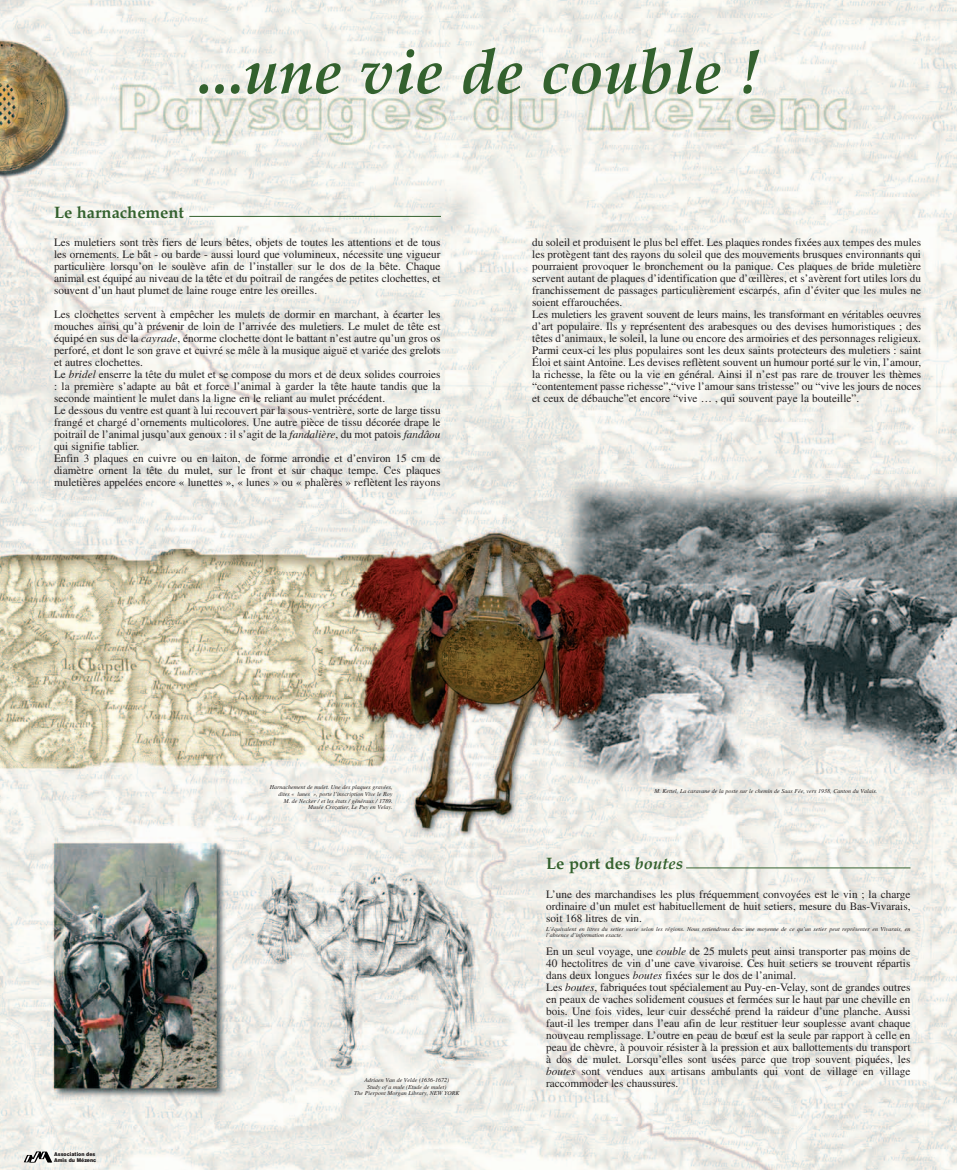
<style>
.page{position:relative;width:957px;height:1170px;background:#fff}
.page>*{position:absolute;margin:0;border:0;box-sizing:border-box;transform-origin:0 0}
.t1{font:italic 700 63px "Palatino";color:#33612e}
.t2{font:700 16.5px "Palatino";color:#33612e}
.t3{font:11.25px/12px "Times";color:#231f20}
.t4{font:italic 6px/6.8px "Times";color:#231f20}
.t5{font:900 5.25px/5.2px "Helvetica";color:#231f20;scale:.9 1}
.s1{font-style:italic}
.s2{font-style:normal}
</style>
<div class="page">
<img style="left:0;top:0;width:957px;height:1169px">
<hr style="left:189px;top:216px;width:252px;height:1px;background:#33612e">
<hr style="left:686px;top:867px;width:224px;height:1px;background:#33612e">
<svg style="left:24px;top:1151px;width:28px;height:11px"></svg>
<h1 class="t1" style="left:197px;top:34px;width:565px">...une vie de couble !</h1>
<h2 class="t2" style="left:54px;top:202px;width:132px">Le harnachement</h2>
<p class="t3" style="left:54px;top:237px;width:388px;text-align:justify">Les muletiers sont très fiers de leurs bêtes, objets de toutes les attentions et de tous les ornements. Le bât - ou barde - aussi lourd que volumineux, nécessite une vigueur particulière lorsqu’on le soulève afin de l’installer sur le dos de la bête. Chaque animal est équipé au niveau de la tête et du poitrail de rangées de petites clochettes, et souvent d’un haut plumet de laine rouge entre les oreilles.</p>
<p class="t3" style="left:54px;top:309px;width:388px">Les clochettes servent à empêcher les mulets de dormir en marchant, à écarter les mouches ainsi qu’à prévenir de loin de l’arrivée des muletiers. Le mulet de tête est équipé en sus de la <span class="s1">cayrade</span>, énorme clochette dont le battant n’est autre qu’un gros os perforé, et dont le son grave et cuivré se mêle à la musique aiguë et variée des grelots et autres clochettes.<br>Le <span class="s1">bridel</span> enserre la tête du mulet et se compose du mors et de deux solides courroies : la première s’adapte au bât et force l’animal à garder la tête haute tandis que la seconde maintient le mulet dans la ligne en le reliant au mulet précédent.<br>Le dessous du ventre est quant à lui recouvert par la sous-ventrière, sorte de large tissu frangé et chargé d’ornements multicolores. Une autre pièce de tissu décorée drape le poitrail de l’animal jusqu’aux genoux : il s’agit de la <span class="s1">fandalière</span>, du mot patois <span class="s1">fandâou </span>qui signifie tablier.<br>Enfin 3 plaques en cuivre ou en laiton, de forme arrondie et d’environ 15 cm de diamètre ornent la tête du mulet, sur le front et sur chaque tempe. Ces plaques muletières appelées encore « lunettes », « lunes » ou « phalères » reflètent les rayons</p>
<p class="t3" style="left:532px;top:237px;width:390px">du soleil et produisent le plus bel effet. Les plaques rondes fixées aux tempes des mules les protègent tant des rayons du soleil que des mouvements brusques environnants qui pourraient provoquer le bronchement ou la panique. Ces plaques de bride muletière servent autant de plaques d’identification que d’œillères, et s’avèrent fort utiles lors du franchissement de passages particulièrement escarpés, afin d’éviter que les mules ne soient effarouchées.<br>Les muletiers les gravent souvent de leurs mains, les transformant en véritables oeuvres d’art populaire. Ils y représentent des arabesques ou des devises humoristiques ; des têtes d’animaux, le soleil, la lune ou encore des armoiries et des personnages religieux.<br>Parmi ceux-ci les plus populaires sont les deux saints protecteurs des muletiers : saint Éloi et saint Antoine. Les devises reflètent souvent un humour porté sur le vin, l’amour, la richesse, la fête ou la vie en général. Ainsi il n’est pas rare de trouver les thèmes “contentement passe richesse”,“vive l’amour sans tristesse” ou “vive les jours de noces et ceux de débauche”et encore “vive … , qui souvent paye la bouteille”.</p>
<p class="t5" style="left:54px;top:1151px;width:49px">Association des<br>Amis du Mézenc</p>
<p class="t4" style="left:270px;top:784px;width:124px;text-align:right">Harnachement de mulet. Une des plaques gravées, dites « lunes », porte l’inscription Vive le Roy<br>M. de Necker / et les états / généraux / 1789.<br>Musée Crozatier, Le Puy en Velay.</p>
<p class="t4" style="left:354px;top:1076px;width:107px;text-align:center">Adriaen Van de Velde (1636-1672)<br>Study of a mule (Etude de mulet)<br>The Pierpont Morgan Library, NEW YORK</p>
<p class="t4" style="left:654px;top:788px;width:224px">M. Kettel, La caravane de la poste sur le chemin de Saas Fée, vers 1938, Canton du Valais.</p>
<h2 class="t2" style="left:546px;top:853px;width:139px">Le port des <span class="s1">boutes</span></h2>
<p class="t3" style="left:546px;top:889px;width:366px;text-align:justify">L’une des marchandises les plus fréquemment convoyées est le vin ; la charge ordinaire d’un mulet est habituellement de huit setiers, mesure du Bas-Vivarais, soit 168 litres de vin.</p>
<p class="t4" style="left:546px;top:926px;width:366px;line-height:6px">L’équivalent en litres du setier varie selon les régions. Nous retiendrons donc une moyenne de ce qu’un setier peut représenter en Vivarais, en l’absence d’information exacte<span class="s2">.</span></p>
<p class="t3" style="left:546px;top:946px;width:366px">En un seul voyage, une <span class="s1">couble</span> de 25 mulets peut ainsi transporter pas moins de 40 hectolitres de vin d’une cave vivaroise. Ces huit setiers se trouvent répartis dans deux longues <span class="s1">boutes</span> fixées sur le dos de l’animal.<br>Les <span class="s1">boutes</span>, fabriquées tout spécialement au Puy-en-Velay, sont de grandes outres en peaux de vaches solidement cousues et fermées sur le haut par une cheville en bois. Une fois vides, leur cuir desséché prend la raideur d’une planche. Aussi faut-il les tremper dans l’eau afin de leur restituer leur souplesse avant chaque nouveau remplissage. L’outre en peau de bœuf est la seule par rapport à celle en peau de chèvre, à pouvoir résister à la pression et aux ballottements du transport à dos de mulet. Lorsqu’elles sont usées parce que trop souvent piquées, les <span class="s1">boutes</span> sont vendues aux artisans ambulants qui vont de village en village raccommoder les chaussures.</p>
</div>
